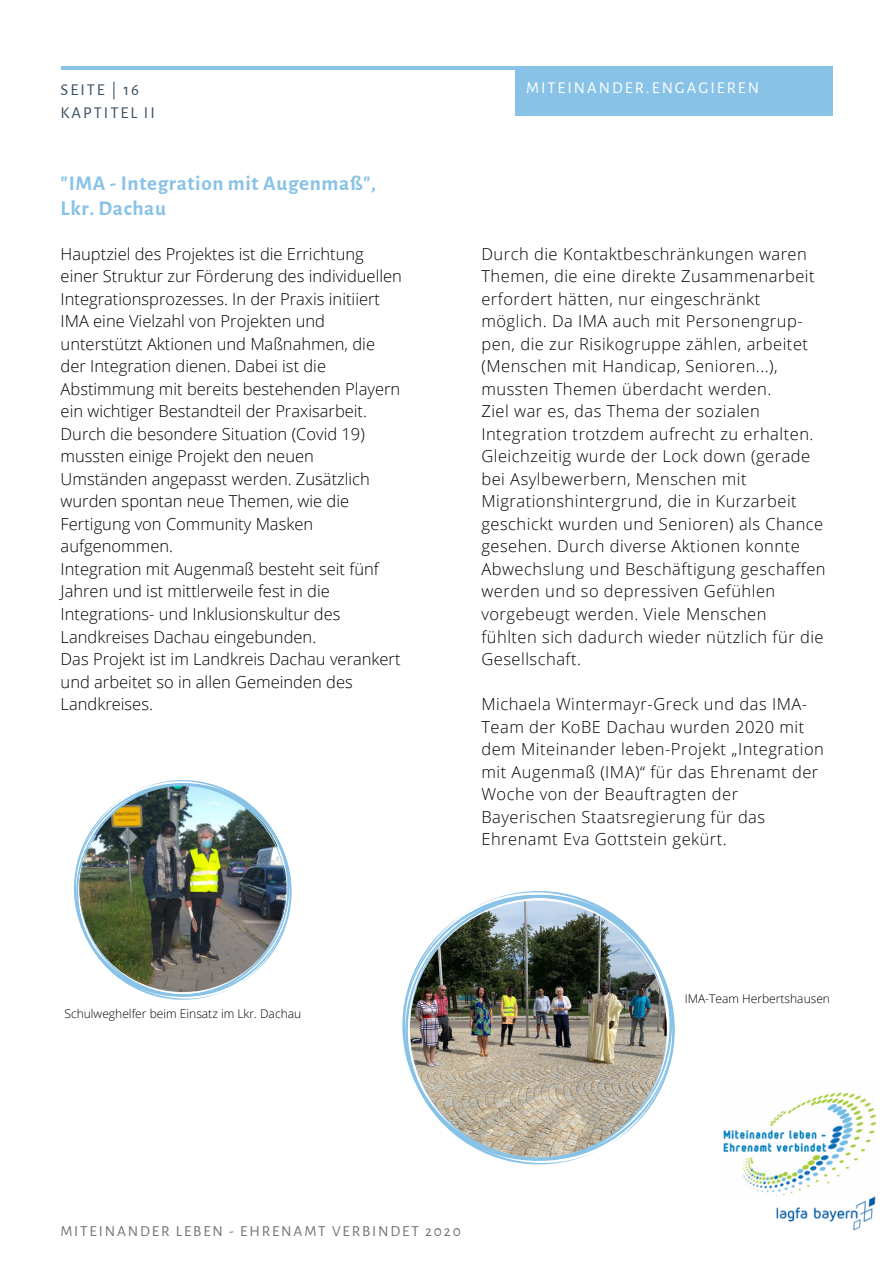
<style>
.page{position:relative;width:894px;height:1264px;background:#fff}
.page>*{position:absolute;margin:0;border:0;box-sizing:border-box;transform-origin:0 0}
.t1{font:700 21px/24.8px "Alegreya Sans";letter-spacing:.03em;color:#88c2e6}
.t2{font:300 16.5px/22.5px "Open Sans";letter-spacing:.03em;color:#000}
.t3{font:300 16.5px/22.5px "Open Sans";color:#000}
.t4{font:16.5px "Alegreya Sans";letter-spacing:.12em;color:#fff}
.t5{font:16.5px "Alegreya Sans";letter-spacing:.12em;color:#364d62}
.t6{font:15.3px "Alegreya Sans";letter-spacing:.12em;color:#737373}
.t7{font:300 12px "Open Sans";color:#000}
</style>
<div class="page">
<hr style="left:61px;top:66px;width:771px;height:4px;background:#88c2e6">
<div style="left:515px;top:66px;width:317px;height:50px;background:#88c2e6"></div>
<img style="left:723px;top:1092px;width:152px;height:138px">
<img style="left:75px;top:782px;width:217px;height:218px">
<svg style="left:404px;top:894px;width:271px;height:271px"></svg>
<img style="left:410px;top:900px;width:256px;height:257px;border-radius:50%">
<p class="t5" style="left:61px;top:82px;width:80px">SEITE | 16</p>
<p class="t4" style="left:526px;top:80px;width:235px">MITEINANDER.ENGAGIEREN</p>
<p class="t5" style="left:61px;top:105px;width:96px">KAPTITEL II</p>
<p class="t1" style="left:61px;top:171px;width:317px">"IMA - Integration mit Augenmaß",<br>Lkr. Dachau</p>
<p class="t3" style="left:61px;top:242px;width:343px">Hauptziel des Projektes ist die Errichtung einer Struktur zur Förderung des individuellen Integrationsprozesses. In der Praxis initiiert IMA eine Vielzahl von Projekten und unterstützt Aktionen und Maßnahmen, die der Integration dienen. Dabei ist die Abstimmung mit bereits bestehenden Playern ein wichtiger Bestandteil der Praxisarbeit.<br>Durch die besondere Situation (Covid 19) mussten einige Projekt den neuen Umständen angepasst werden. Zusätzlich wurden spontan neue Themen, wie die Fertigung von Community Masken aufgenommen.<br>Integration mit Augenmaß besteht seit fünf Jahren und ist mittlerweile fest in die Integrations- und Inklusionskultur des Landkreises Dachau eingebunden.<br>Das Projekt ist im Landkreis Dachau verankert und arbeitet so in allen Gemeinden des Landkreises.</p>
<p class="t7" style="left:64px;top:1004px;width:238px">Schulweghelfer beim Einsatz im Lkr. Dachau</p>
<p class="t2" style="left:481px;top:242px;width:345px">Durch die Kontaktbeschränkungen waren Themen, die eine direkte Zusammenarbeit erfordert hätten, nur eingeschränkt möglich. Da IMA auch mit Personengrup&shy;pen, die zur Risikogruppe zählen, arbeitet (Menschen mit Handicap, Senioren...), mussten Themen überdacht werden.<br>Ziel war es, das Thema der sozialen Integration trotzdem aufrecht zu erhalten.<br>Gleichzeitig wurde der Lock down (gerade bei Asylbewerbern, Menschen mit Migrationshintergrund, die in Kurzarbeit geschickt wurden und Senioren) als Chance gesehen. Durch diverse Aktionen konnte Abwechslung und Beschäftigung geschaffen werden und so depressiven Gefühlen vorgebeugt werden. Viele Menschen fühlten sich dadurch wieder nützlich für die Gesellschaft.</p>
<p class="t2" style="left:481px;top:692px;width:344px">Michaela Wintermayr-Greck und das IMA-Team der KoBE Dachau wurden 2020 mit dem Miteinander leben-Projekt „Integration mit Augenmaß (IMA)“ für das Ehrenamt der Woche von der Beauftragten der Bayerischen Staatsregierung für das Ehrenamt Eva Gottstein gekürt.</p>
<p class="t7" style="left:684px;top:990px;width:147px">IMA-Team Herbertshausen</p>
<p class="t6" style="left:60px;top:1223px;width:402px">MITEINANDER LEBEN - EHRENAMT VERBINDET 2020</p>
</div>
